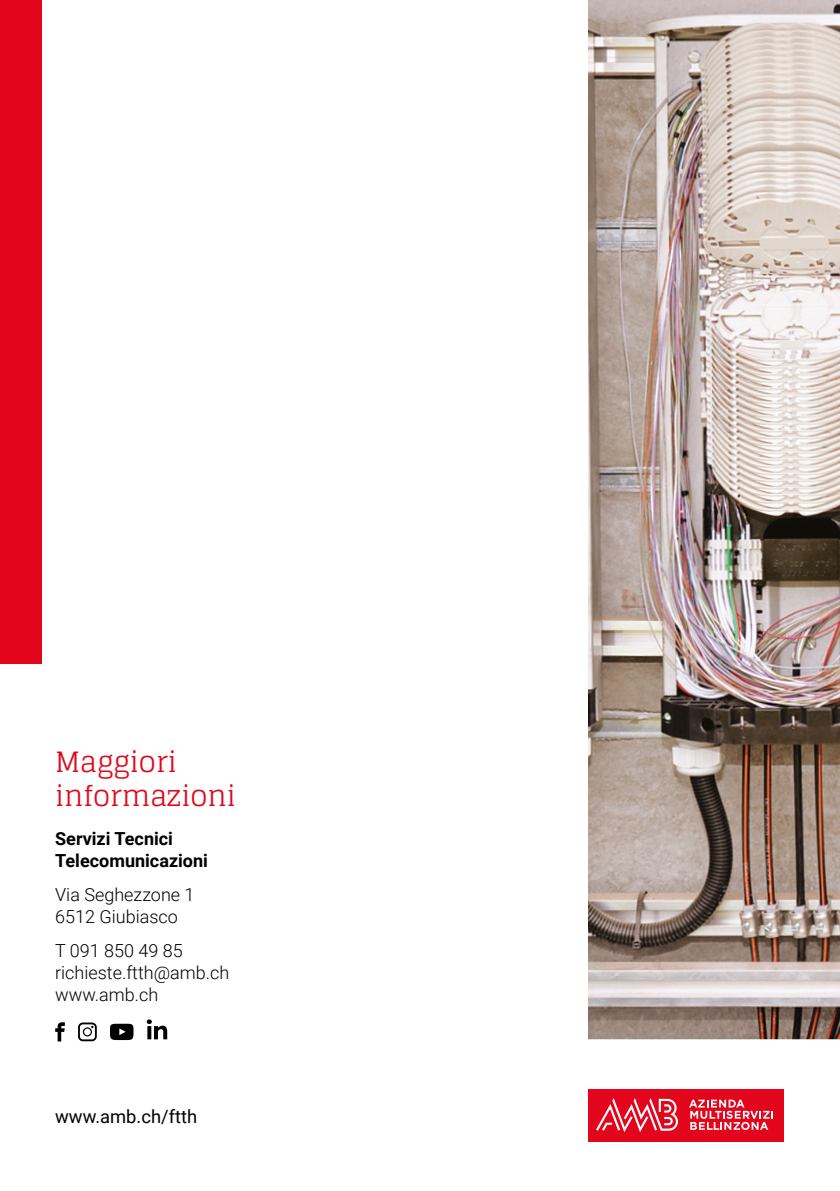
<style>
.page{position:relative;width:840px;height:1191px;background:#fff}
.page>*{position:absolute;margin:0;border:0;box-sizing:border-box;transform-origin:0 0}
.Citazioni_-_note{font:28px/34px "Glegoo";color:#e3051b}
.t1{font:18.4px "Roboto";color:#000}
.t2{font:300 18px/22px "Roboto";color:#000}
.t3{font:700 18px/22px "Roboto";color:#000}
</style>
<div class="page">
<img style="left:588px;top:0;width:251px;height:1039px">
<div style="left:0;top:0;width:41px;height:663px;background:#e3051b"></div>
<div style="left:587px;top:1089px;width:196px;height:52px;background:#e3051b"></div>
<svg style="left:689px;top:1099px;width:83px;height:31px"></svg>
<svg style="left:596px;top:1098px;width:81px;height:34px"></svg>
<svg style="left:78px;top:1022px;width:19px;height:19px"></svg>
<svg style="left:147px;top:1019px;width:20px;height:20px"></svg>
<svg style="left:55px;top:1022px;width:10px;height:19px"></svg>
<svg style="left:110px;top:1023px;width:23px;height:17px"></svg>
<p class="Citazioni_-_note" style="left:55px;top:745px;width:182px">Maggiori informazioni</p>
<p class="t3" style="left:55px;top:827px;width:154px">Servizi Tecnici<br>Telecomunicazioni</p>
<p class="t2" style="left:55px;top:883px;width:141px">Via Seghezzone 1<br>6512 Giubiasco</p>
<p class="t2" style="left:55px;top:939px;width:175px">T 091 850 49 85 richieste.ftth@amb.ch www.amb.ch</p>
<p class="t1" style="left:55px;top:1104px;width:143px">www.amb.ch/ftth</p>
</div>
